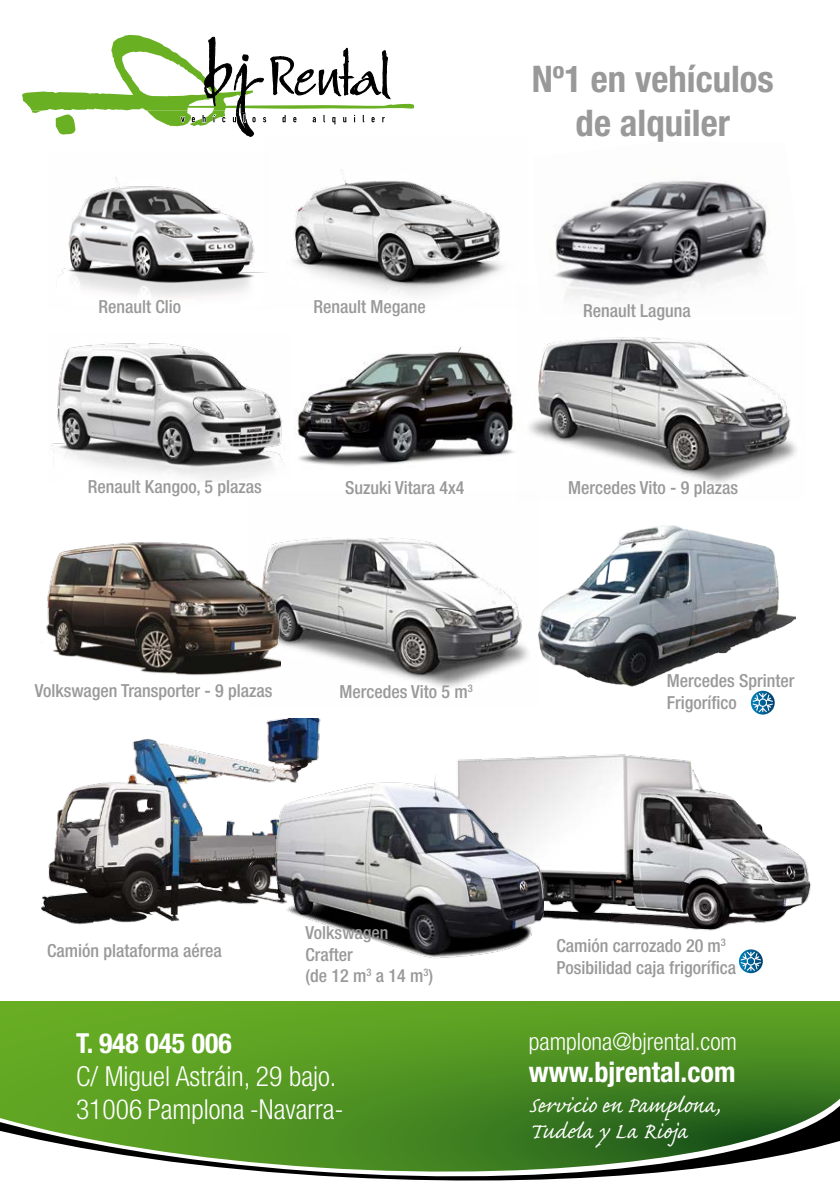
<style>
.page{position:relative;width:840px;height:1191px;background:#fff}
.page>*{position:absolute;margin:0;border:0;box-sizing:border-box;transform-origin:0 0}
.t1{font:700 condensed 36.8px/44px "Helvetica Neue LT Std";color:#999;text-align:center}
.t2{font:700 condensed 28.2px "Helvetica Neue LT Std";color:#fff}
.t3{font:28px/26px "Caflisch Script Pro";letter-spacing:-.005em;color:#fff}
.t4{font:300 condensed 27.6px/33.2px "Helvetica Neue LT Std";color:#fff}
.t5{font:700 condensed 27.6px "Helvetica Neue LT Std";color:#fff}
.t6{font:300 condensed 24px "Helvetica Neue LT Std";color:#fff}
.t7{font:500 condensed 18px/21.6px "Helvetica Neue LT Std";color:#999}
</style>
<div class="page">
<img style="left:41px;top:718px;width:280px;height:207px">
<img style="left:58px;top:176px;width:206px;height:122px">
<img style="left:297px;top:347px;width:219px;height:119px">
<img style="left:529px;top:337px;width:268px;height:146px">
<svg style="left:22px;top:34px;width:392px;height:103px"></svg>
<svg style="left:0;top:1001px;width:839px;height:180px;background:#5f9838"></svg>
<img style="left:543px;top:754px;width:268px;height:177px">
<img style="left:281px;top:537px;width:226px;height:151px">
<img style="left:554px;top:181px;width:215px;height:121px">
<img style="left:268px;top:754px;width:275px;height:205px">
<img style="left:264px;top:169px;width:239px;height:126px">
<img style="left:49px;top:343px;width:235px;height:138px">
<img style="left:507px;top:525px;width:288px;height:181px">
<svg style="left:750px;top:691px;width:24px;height:23px"></svg>
<svg style="left:752px;top:693px;width:20px;height:19px"></svg>
<svg style="left:738px;top:949px;width:24px;height:24px"></svg>
<svg style="left:740px;top:951px;width:20px;height:20px"></svg>
<img style="left:46px;top:542px;width:235px;height:133px">
<p class="t7" style="left:99px;top:295px;width:84px">Renault Clio</p>
<p class="t7" style="left:313px;top:295px;width:114px">Renault Megane</p>
<h1 class="t1" style="left:531px;top:57px;width:243px">Nº1 en vehículos de alquiler</h1>
<p class="t7" style="left:582px;top:300px;width:109px">Renault Laguna</p>
<p class="t7" style="left:88px;top:476px;width:175px">Renault Kangoo, 5 plazas</p>
<p class="t7" style="left:345px;top:476px;width:121px">Suzuki Vitara 4x4</p>
<p class="t7" style="left:568px;top:476px;width:171px">Mercedes Vito - 9 plazas</p>
<p class="t7" style="left:35px;top:679px;width:239px">Volkswagen Transporter - 9 plazas</p>
<p class="t7" style="left:339px;top:680px;width:135px">Mercedes Vito 5 m<sup>3</sup></p>
<p class="t7" style="left:666px;top:669px;width:129px">Mercedes Sprinter<br>Frigorífico</p>
<p class="t7" style="left:47px;top:939px;width:176px">Camión plataforma aérea</p>
<p class="t7" style="left:305px;top:921px;width:129px">Volkswagen<br>Crafter<br>(de 12 m<sup>3</sup> a 14 m<sup>3</sup>)</p>
<p class="t7" style="left:556px;top:934px;width:181px">Camión carrozado 20 m<sup>3<br></sup>Posibilidad caja frigorífica</p>
<h3 class="t5" style="left:76px;top:1026px;width:157px">T. 948 045 006</h3>
<h3 class="t4" style="left:76px;top:1059px;width:269px">C/ Miguel Astráin, 29 bajo.<br>31006 Pamplona -Navarra-</h3>
<h3 class="t6" style="left:528px;top:1028px;width:209px">pamplona@bjrental.com</h3>
<h2 class="t2" style="left:528px;top:1054px;width:208px">www.bjrental.com</h2>
<h3 class="t3" style="left:528px;top:1094px;width:192px">Servicio en Pamplona,<br>Tudela y La Rioja</h3>
</div>
